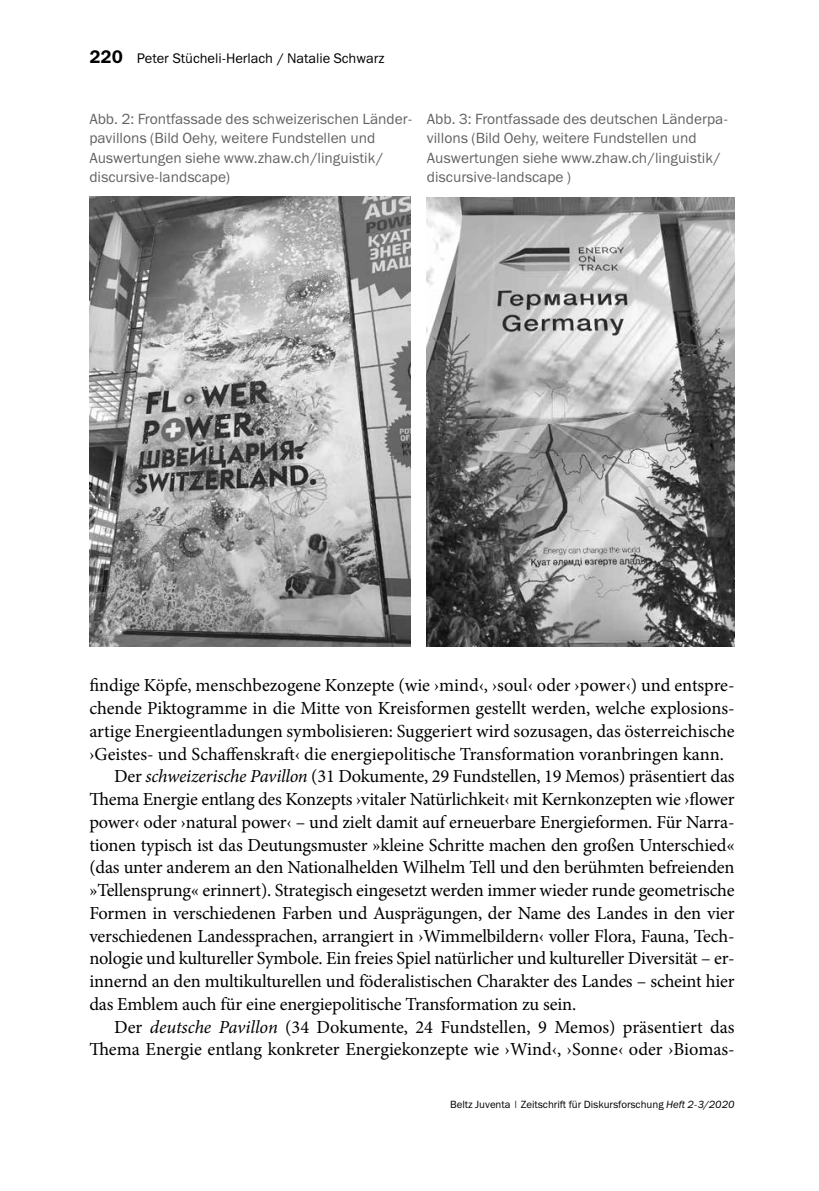
<style>
.page{position:relative;width:819px;height:1191px;background:#fff}
.page>*{position:absolute;margin:0;border:0;box-sizing:border-box;transform-origin:0 0}
.t1{font:18.38px "Minion Pro";letter-spacing:-.01em;color:#000}
.t2{font:14.88px/19.2px "Franklin Gothic Book ITC";color:#646363}
.t3{font:14px "Franklin Gothic Book ITC";color:#000}
.t4{font:10.5px "Franklin Gothic Book ITC";color:#000}
.s1{font-family:"Franklin Gothic Demi ITC";font-size:18.38px}
.s2{font-style:italic}
</style>
<div class="page">
<img style="left:90px;top:197px;width:321px;height:450px">
<img style="left:427px;top:197px;width:307px;height:450px">
<p class="t3" style="left:89px;top:49px;width:297px"><span class="s1">220</span> Peter Stücheli-Herlach / Natalie Schwarz</p>
<p class="t2" style="left:89px;top:109px;width:324px">Abb. 2: Frontfassade des schweizerischen Länder&shy;pavillons (Bild Oehy, weitere Fundstellen und Auswertungen siehe www.zhaw.ch/linguistik/ discursive-landscape)</p>
<p class="t2" style="left:427px;top:109px;width:302px">Abb. 3: Frontfassade des deutschen Länderpa&shy;villons (Bild Oehy, weitere Fundstellen und Auswertungen siehe www.zhaw.ch/linguistik/ discursive-landscape )</p>
<p class="t1" style="left:89px;top:673px;width:646px">findige Köpfe, menschbezogene Konzepte (wie ›mind‹, ›soul‹ oder ›power‹) und entspre-</p>
<p class="t1" style="left:89px;top:696px;width:646px">chende Piktogramme in die Mitte von Kreisformen gestellt werden, welche explosions-</p>
<p class="t1" style="left:89px;top:718px;width:646px">artige Energieentladungen symbolisieren: Suggeriert wird sozusagen, das österreichische</p>
<p class="t1" style="left:89px;top:741px;width:636px">›Geistes- und Schaffenskraft‹ die energiepolitische Transformation voranbringen kann.</p>
<p class="t1" style="left:114px;top:764px;width:622px">Der <span class="s2">schweizerische Pavillon</span> (31 Dokumente, 29 Fundstellen, 19 Memos) präsentiert das</p>
<p class="t1" style="left:89px;top:787px;width:646px">Thema Energie entlang des Konzepts ›vitaler Natürlichkeit‹ mit Kernkonzepten wie ›flower</p>
<p class="t1" style="left:89px;top:809px;width:646px">power‹ oder ›natural power‹ – und zielt damit auf erneuerbare Energieformen. Für Narra-</p>
<p class="t1" style="left:89px;top:832px;width:646px">tionen typisch ist das Deutungsmuster »kleine Schritte machen den großen Unterschied«</p>
<p class="t1" style="left:89px;top:855px;width:646px">(das unter anderem an den Nationalhelden Wilhelm Tell und den berühmten befreienden</p>
<p class="t1" style="left:89px;top:878px;width:646px">»Tellensprung« erinnert). Strategisch eingesetzt werden immer wieder runde geometrische</p>
<p class="t1" style="left:89px;top:900px;width:646px">Formen in verschiedenen Farben und Ausprägungen, der Name des Landes in den vier</p>
<p class="t1" style="left:89px;top:923px;width:646px">verschiedenen Landessprachen, arrangiert in ›Wimmelbildern‹ voller Flora, Fauna, Tech-</p>
<p class="t1" style="left:89px;top:946px;width:646px">nologie und kultureller Symbole. Ein freies Spiel natürlicher und kultureller Diversität – er-</p>
<p class="t1" style="left:89px;top:969px;width:646px">innernd an den multikulturellen und föderalistischen Charakter des Landes – scheint hier</p>
<p class="t1" style="left:89px;top:991px;width:488px">das Emblem auch für eine energiepolitische Transformation zu sein.</p>
<p class="t1" style="left:114px;top:1014px;width:622px">Der <span class="s2">deutsche Pavillon</span> (34 Dokumente, 24 Fundstellen, 9 Memos) präsentiert das</p>
<p class="t1" style="left:89px;top:1037px;width:646px">Thema Energie entlang konkreter Energiekonzepte wie ›Wind‹, ›Sonne‹ oder ›Biomas-</p>
<p class="t4" style="left:450px;top:1098px;width:286px">Beltz Juventa | Zeitschrift für Diskursforschung <span class="s2">Heft 2-3/2020</span></p>
</div>
